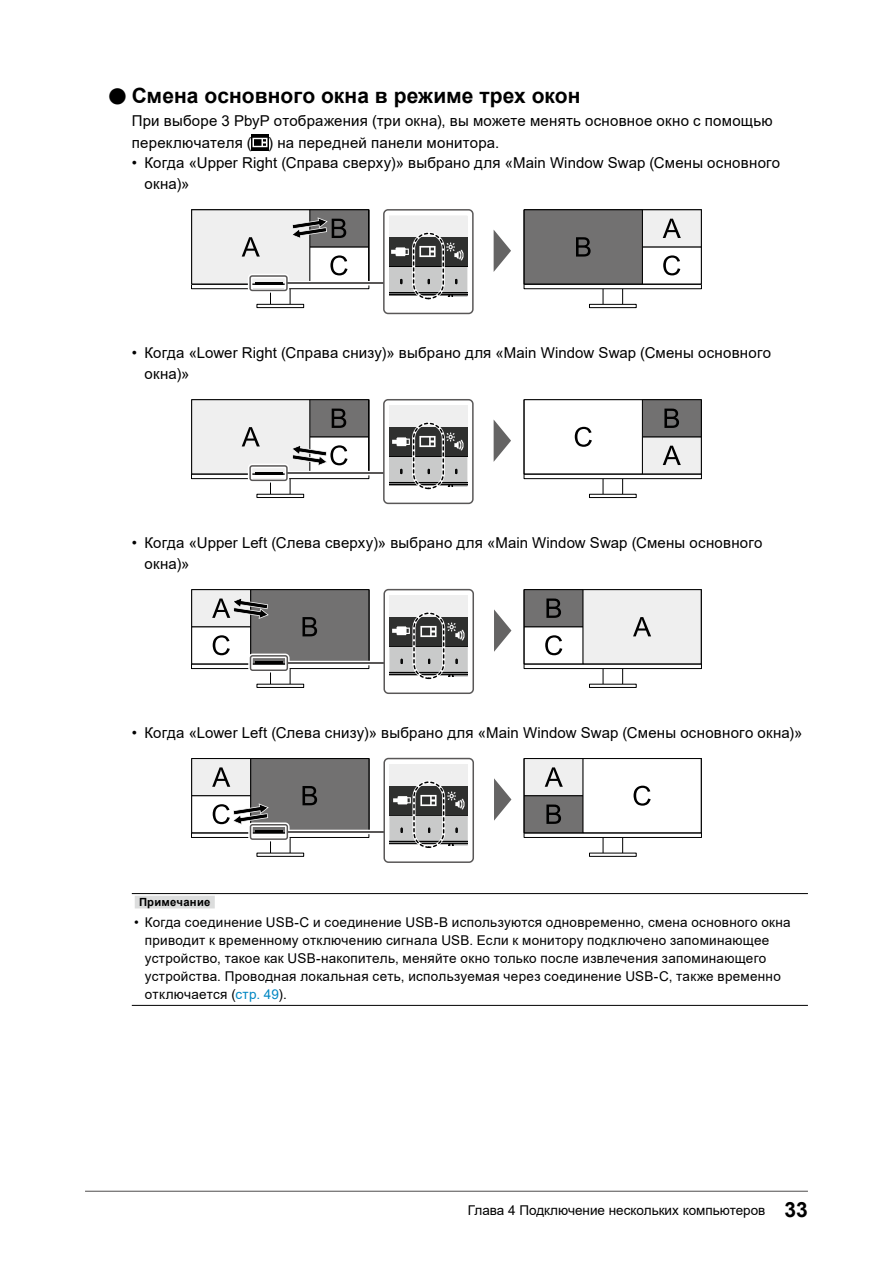
<style>
.page{position:relative;width:893px;height:1263px;background:#fff}
.page>*{position:absolute;margin:0;border:0;box-sizing:border-box;transform-origin:0 0}
.t1{font:700 21px "Arial";letter-spacing:.005em;color:#000}
.t2{font:15px/21px "Arial";letter-spacing:.015em;color:#000}
.t3{font:13.5px/18px "Arial";letter-spacing:.02em;color:#000}
.t4{font:13.5px "Arial";color:#000}
.t5{font:700 11.25px "Arial";letter-spacing:.025em;color:#000}
.s1{font-size:37.8px}
.s2{color:#0087c3}
.s3{font-weight:700;font-size:21px}
</style>
<div class="page">
<img style="left:252px;top:135px;width:16px;height:16px">
<div style="left:603px;top:283px;width:20px;height:23px;border:1px solid #000"></div>
<div style="left:589px;top:304px;width:47px;height:4px;border:1px solid #000"></div>
<svg style="left:526px;top:284px;width:174px;height:3px"></svg>
<div style="left:270px;top:283px;width:20px;height:23px;border:1px solid #000"></div>
<div style="left:257px;top:304px;width:47px;height:4px;border:1px solid #000"></div>
<div style="left:309px;top:246px;width:60px;height:38px;border:1px solid #000"></div>
<div style="left:309px;top:210px;width:59px;height:37px;background:#727171"></div>
<div style="left:309px;top:209px;width:60px;height:38px;border:1px solid #000"></div>
<div style="left:192px;top:210px;width:118px;height:74px;background:#efefef"></div>
<div style="left:191px;top:209px;width:119px;height:75px;border:1px solid #000"></div>
<div style="left:642px;top:246px;width:60px;height:38px;border:1px solid #000"></div>
<div style="left:642px;top:210px;width:59px;height:37px;background:#efefef"></div>
<div style="left:642px;top:209px;width:60px;height:38px;border:1px solid #000"></div>
<div style="left:524px;top:210px;width:118px;height:74px;background:#727171"></div>
<div style="left:524px;top:209px;width:119px;height:75px;border:1px solid #000"></div>
<div style="left:285px;top:281px;width:100px;height:4px;border:3px solid #fff"></div>
<svg style="left:246px;top:274px;width:45px;height:20px"></svg>
<hr style="left:287px;top:282px;width:97px;height:2px;background:#595757">
<svg style="left:380px;top:209px;width:94px;height:106px"></svg>
<img style="left:389px;top:238px;width:78px;height:28px">
<img style="left:391px;top:242px;width:19px;height:19px">
<div style="left:412px;top:232px;width:33px;height:68px;border:3px solid #fff;border-radius:15px"></div>
<div style="left:413px;top:233px;width:31px;height:66px;border:2px dashed #000;border-radius:15px"></div>
<svg style="left:494px;top:230px;width:17px;height:42px"></svg>
<svg style="left:242px;top:237px;width:18px;height:20px"></svg>
<svg style="left:292px;top:217px;width:54px;height:22px"></svg>
<svg style="left:330px;top:255px;width:17px;height:20px"></svg>
<svg style="left:663px;top:219px;width:18px;height:19px"></svg>
<svg style="left:576px;top:237px;width:15px;height:20px"></svg>
<svg style="left:663px;top:255px;width:17px;height:20px"></svg>
<div style="left:603px;top:473px;width:20px;height:23px;border:1px solid #000"></div>
<div style="left:589px;top:494px;width:47px;height:4px;border:1px solid #000"></div>
<svg style="left:526px;top:474px;width:174px;height:3px"></svg>
<div style="left:524px;top:399px;width:178px;height:80px;border:1px solid #000"></div>
<div style="left:270px;top:473px;width:20px;height:23px;border:1px solid #000"></div>
<div style="left:257px;top:494px;width:47px;height:4px;border:1px solid #000"></div>
<div style="left:309px;top:436px;width:60px;height:38px;border:1px solid #000"></div>
<div style="left:309px;top:400px;width:59px;height:37px;background:#727171"></div>
<div style="left:309px;top:399px;width:60px;height:38px;border:1px solid #000"></div>
<div style="left:192px;top:400px;width:118px;height:74px;background:#efefef"></div>
<div style="left:191px;top:399px;width:119px;height:75px;border:1px solid #000"></div>
<div style="left:642px;top:437px;width:59px;height:37px;background:#efefef"></div>
<div style="left:642px;top:436px;width:60px;height:38px;border:1px solid #000"></div>
<div style="left:642px;top:400px;width:59px;height:37px;background:#727171"></div>
<div style="left:642px;top:399px;width:60px;height:38px;border:1px solid #000"></div>
<div style="left:524px;top:399px;width:119px;height:75px;border:1px solid #000"></div>
<hr style="left:287px;top:472px;width:97px;height:2px;background:#595757">
<svg style="left:383px;top:399px;width:91px;height:106px"></svg>
<img style="left:389px;top:428px;width:78px;height:27px">
<img style="left:391px;top:432px;width:19px;height:19px">
<div style="left:412px;top:422px;width:33px;height:68px;border:3px solid #fff;border-radius:15px"></div>
<div style="left:413px;top:423px;width:31px;height:66px;border:2px dashed #000;border-radius:15px"></div>
<svg style="left:494px;top:420px;width:17px;height:42px"></svg>
<svg style="left:242px;top:409px;width:105px;height:75px"></svg>
<svg style="left:663px;top:446px;width:18px;height:19px"></svg>
<svg style="left:664px;top:409px;width:15px;height:19px"></svg>
<svg style="left:575px;top:427px;width:17px;height:20px"></svg>
<div style="left:603px;top:663px;width:20px;height:23px;border:1px solid #000"></div>
<div style="left:589px;top:684px;width:47px;height:4px;border:1px solid #000"></div>
<svg style="left:526px;top:664px;width:174px;height:3px"></svg>
<div style="left:524px;top:589px;width:178px;height:80px;border:1px solid #000"></div>
<div style="left:270px;top:663px;width:20px;height:23px;border:1px solid #000"></div>
<div style="left:257px;top:684px;width:47px;height:4px;border:1px solid #000"></div>
<div style="left:191px;top:626px;width:60px;height:38px;border:1px solid #000"></div>
<div style="left:192px;top:590px;width:59px;height:37px;background:#efefef"></div>
<div style="left:191px;top:589px;width:60px;height:38px;border:1px solid #000"></div>
<div style="left:251px;top:590px;width:118px;height:74px;background:#727171"></div>
<div style="left:250px;top:589px;width:119px;height:75px;border:1px solid #000"></div>
<div style="left:524px;top:626px;width:60px;height:38px;border:1px solid #000"></div>
<div style="left:524px;top:590px;width:59px;height:37px;background:#727171"></div>
<div style="left:524px;top:589px;width:60px;height:38px;border:1px solid #000"></div>
<div style="left:583px;top:590px;width:118px;height:74px;background:#efefef"></div>
<div style="left:583px;top:589px;width:119px;height:75px;border:1px solid #000"></div>
<div style="left:286px;top:661px;width:100px;height:4px;border:3px solid #fff"></div>
<svg style="left:247px;top:652px;width:44px;height:22px"></svg>
<hr style="left:287px;top:662px;width:97px;height:2px;background:#595757">
<svg style="left:380px;top:588px;width:94px;height:106px"></svg>
<img style="left:389px;top:617px;width:79px;height:28px">
<img style="left:391px;top:621px;width:20px;height:19px">
<div style="left:412px;top:612px;width:33px;height:68px;border:3px solid #fff;border-radius:15px"></div>
<div style="left:413px;top:612px;width:31px;height:67px;border:2px dashed #000;border-radius:15px"></div>
<svg style="left:494px;top:609px;width:17px;height:43px"></svg>
<svg style="left:212px;top:597px;width:57px;height:22px"></svg>
<svg style="left:302px;top:617px;width:15px;height:19px"></svg>
<svg style="left:213px;top:635px;width:17px;height:20px"></svg>
<svg style="left:633px;top:617px;width:18px;height:19px"></svg>
<svg style="left:546px;top:598px;width:15px;height:20px"></svg>
<svg style="left:545px;top:635px;width:17px;height:20px"></svg>
<div style="left:524px;top:758px;width:177px;height:79px;background:linear-gradient(to right,#fff,#fff)"></div>
<div style="left:524px;top:758px;width:178px;height:80px;border:1px solid #000"></div>
<div style="left:191px;top:795px;width:60px;height:38px;border:1px solid #000"></div>
<div style="left:192px;top:758px;width:59px;height:38px;background:#efefef"></div>
<div style="left:191px;top:758px;width:60px;height:38px;border:1px solid #000"></div>
<div style="left:251px;top:758px;width:118px;height:75px;background:#727171"></div>
<div style="left:250px;top:758px;width:119px;height:75px;border:1px solid #000"></div>
<div style="left:524px;top:796px;width:59px;height:37px;background:#727171"></div>
<div style="left:524px;top:795px;width:60px;height:38px;border:1px solid #000"></div>
<div style="left:524px;top:758px;width:59px;height:38px;background:#efefef"></div>
<div style="left:524px;top:758px;width:60px;height:38px;border:1px solid #000"></div>
<div style="left:583px;top:758px;width:118px;height:75px;background:#fff"></div>
<div style="left:583px;top:758px;width:119px;height:75px;border:1px solid #000"></div>
<div style="left:286px;top:830px;width:100px;height:4px;border:3px solid #fff"></div>
<hr style="left:287px;top:831px;width:97px;height:2px;background:#595757">
<svg style="left:380px;top:757px;width:94px;height:106px"></svg>
<img style="left:389px;top:786px;width:79px;height:28px">
<img style="left:392px;top:790px;width:19px;height:19px">
<div style="left:412px;top:781px;width:33px;height:68px;border:3px solid #fff;border-radius:15px"></div>
<div style="left:413px;top:781px;width:31px;height:67px;border:2px dashed #000;border-radius:15px"></div>
<svg style="left:494px;top:778px;width:17px;height:43px"></svg>
<svg style="left:212px;top:767px;width:18px;height:20px"></svg>
<svg style="left:302px;top:786px;width:15px;height:19px"></svg>
<svg style="left:213px;top:803px;width:78px;height:40px"></svg>
<svg style="left:545px;top:767px;width:18px;height:20px"></svg>
<svg style="left:546px;top:804px;width:15px;height:20px"></svg>
<svg style="left:634px;top:786px;width:17px;height:20px"></svg>
<hr style="left:132px;top:893px;width:676px;height:1px;background:#000">
<hr style="left:132px;top:1005px;width:676px;height:1px;background:#000">
<div style="left:135px;top:896px;width:80px;height:12px;background:#dcdddd"></div>
<hr style="left:85px;top:1191px;width:723px;height:1px;background:#595757">
<h1 class="t1" style="left:106px;top:81px;width:476px"><span class="s1">●</span>Смена основного окна в режиме трех окон</h1>
<p class="t2" style="left:132px;top:110px;width:642px;line-height:21.6px">При выборе 3 PbyP отображения (три окна), вы можете менять основное окно с помощью переключателя ( ) на передней панели монитора.</p>
<p class="t2" style="left:145px;top:153px;width:637px;text-indent:-13px">• Когда «Upper Right (Справа сверху)» выбрано для «Main Window Swap (Смены основного окна)»</p>
<p class="t2" style="left:145px;top:342px;width:628px;text-indent:-13px">• Когда «Lower Right (Справа снизу)» выбрано для «Main Window Swap (Смены основного окна)»</p>
<p class="t2" style="left:145px;top:532px;width:619px;text-indent:-13px">• Когда «Upper Left (Слева сверху)» выбрано для «Main Window Swap (Смены основного окна)»</p>
<p class="t2" style="left:132px;top:722px;width:672px">• Когда «Lower Left (Слева снизу)» выбрано для «Main Window Swap (Смены основного окна)»</p>
<p class="t5" style="left:139px;top:894px;width:73px">Примечание</p>
<p class="t3" style="left:145px;top:913px;width:647px;text-indent:-11px">• Когда соединение USB-C и соединение USB-B используются одновременно, смена основного окна приводит к временному отключению сигнала USB. Если к монитору подключено запоминающее устройство, такое как USB-накопитель, меняйте окно только после извлечения запоминающего устройства. Проводная локальная сеть, используемая через соединение USB-C, также временно отключается (<span class="s2">стр. 49</span>).</p>
<p class="t4" style="left:468px;top:1201px;width:341px">Глава 4 Подключение нескольких компьютеров <span class="s3">33</span></p>
</div>
